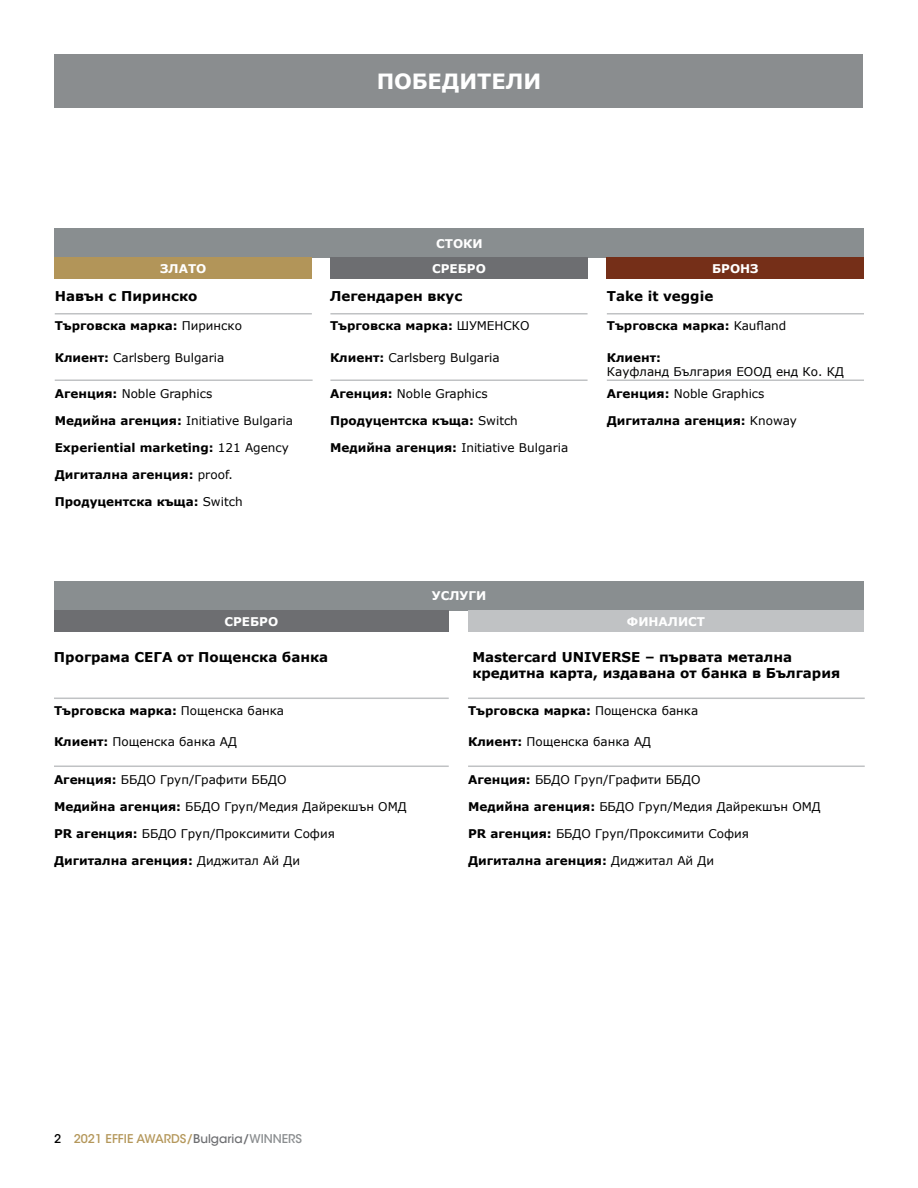
<style>
.page{position:relative;width:918px;height:1188px;background:#fff}
.page>*{position:absolute;margin:0;border:0;box-sizing:border-box;transform-origin:0 0}
.t1{font:700 21px "Verdana";letter-spacing:-.005em;color:#fff}
.t2{font:700 13.5px/16.2px "Verdana";color:#000}
.t3{font:12px "Verdana";color:#000}
.t4{font:700 12px "Verdana";color:#000}
.t5{font:700 12px "Verdana";color:#fff}
.t6{font:500 12px "ITC Avant Garde Std";color:#b4975a}
.t7{font:500 12px "ITC Avant Garde Std";color:#000}
.s1{font-weight:400}
.s2{font-weight:700}
.s3{color:#6d6e71}
.s4{color:#8a8d8f}
</style>
<div class="page">
<div style="left:55px;top:54px;width:808px;height:53px;background:#8a8d8f"></div>
<div style="left:55px;top:228px;width:809px;height:30px;background:#898e90"></div>
<div style="left:54px;top:581px;width:810px;height:30px;background:#898e90"></div>
<div style="left:55px;top:258px;width:257px;height:21px;background:#b29559"></div>
<hr style="left:330px;top:313px;width:258px;height:2px;background:#c0c2c4">
<hr style="left:55px;top:313px;width:257px;height:2px;background:#c0c2c4">
<hr style="left:54px;top:698px;width:395px;height:1px;background:#c0c2c4">
<hr style="left:607px;top:313px;width:257px;height:2px;background:#c0c2c4">
<hr style="left:468px;top:698px;width:397px;height:1px;background:#c0c2c4">
<hr style="left:330px;top:379px;width:258px;height:2px;background:#c0c2c4">
<hr style="left:55px;top:379px;width:258px;height:2px;background:#c0c2c4">
<hr style="left:54px;top:766px;width:395px;height:1px;background:#c0c2c4">
<hr style="left:607px;top:379px;width:257px;height:2px;background:#c0c2c4">
<hr style="left:468px;top:766px;width:397px;height:1px;background:#c0c2c4">
<div style="left:330px;top:258px;width:258px;height:21px;background:#6d6e71"></div>
<div style="left:54px;top:611px;width:395px;height:21px;background:#6d6e71"></div>
<div style="left:607px;top:258px;width:257px;height:21px;background:#752f18"></div>
<div style="left:468px;top:611px;width:396px;height:21px;background:#c0c2c4"></div>
<h1 class="t1" style="left:377px;top:66px;width:166px">ПОБЕДИТЕЛИ</h1>
<p class="t5" style="left:436px;top:235px;width:48px">СТОКИ</p>
<p class="t5" style="left:160px;top:260px;width:48px">ЗЛАТО</p>
<p class="t5" style="left:432px;top:260px;width:55px">СРЕБРО</p>
<p class="t5" style="left:712px;top:260px;width:48px">БРОНЗ</p>
<p class="t2" style="left:55px;top:288px;width:144px">Навън с Пиринско</p>
<p class="t2" style="left:330px;top:288px;width:134px">Легендарен вкус</p>
<p class="t2" style="left:607px;top:288px;width:108px">Take it veggie</p>
<p class="t4" style="left:55px;top:318px;width:189px">Търговска марка: <span class="s1">Пиринско</span></p>
<p class="t3" style="left:55px;top:349px;width:171px"><span class="s2">Клиент:</span> Carlsberg Bulgaria</p>
<p class="t4" style="left:330px;top:318px;width:201px">Търговска марка: <span class="s1">ШУМЕНСКО</span></p>
<p class="t3" style="left:330px;top:349px;width:171px"><span class="s2">Клиент:</span> Carlsberg Bulgaria</p>
<p class="t4" style="left:607px;top:318px;width:181px">Търговска марка: <span class="s1">Kaufland</span></p>
<p class="t4" style="left:607px;top:349px;width:56px">Клиент:</p>
<p class="t3" style="left:607px;top:364px;width:239px">Кауфланд България ЕООД енд Ко. КД</p>
<p class="t3" style="left:55px;top:385px;width:159px"><span class="s2">Агенция:</span> Noble Graphics</p>
<p class="t3" style="left:55px;top:412px;width:240px"><span class="s2">Медийна агенция:</span> Initiative Bulgaria</p>
<p class="t4" style="left:55px;top:439px;width:236px">Experiential marketing: <span class="s1">121 Agency</span></p>
<p class="t4" style="left:55px;top:466px;width:180px">Дигитална агенция: <span class="s1">proof.</span></p>
<p class="t4" style="left:55px;top:493px;width:189px">Продуцентска къща: <span class="s1">Switch</span></p>
<p class="t3" style="left:330px;top:385px;width:159px"><span class="s2">Агенция:</span> Noble Graphics</p>
<p class="t4" style="left:330px;top:412px;width:189px">Продуцентска къща: <span class="s1">Switch</span></p>
<p class="t3" style="left:330px;top:439px;width:240px"><span class="s2">Медийна агенция:</span> Initiative Bulgaria</p>
<p class="t3" style="left:607px;top:385px;width:159px"><span class="s2">Агенция:</span> Noble Graphics</p>
<p class="t4" style="left:607px;top:412px;width:192px">Дигитална агенция: <span class="s1">Knoway</span></p>
<p class="t5" style="left:432px;top:588px;width:56px">УСЛУГИ</p>
<p class="t5" style="left:224px;top:613px;width:55px">СРЕБРО</p>
<p class="t5" style="left:627px;top:613px;width:80px">ФИНАЛИСТ</p>
<p class="t2" style="left:54px;top:649px;width:276px">Програма СЕГА от Пощенска банка</p>
<p class="t4" style="left:54px;top:702px;width:232px">Търговска марка: <span class="s1">Пощенска банка</span></p>
<p class="t3" style="left:54px;top:734px;width:185px"><span class="s2">Клиент:</span> Пощенска банка АД</p>
<p class="t3" style="left:54px;top:771px;width:234px"><span class="s2">Агенция:</span> ББДО Груп/Графити ББДО</p>
<p class="t3" style="left:54px;top:798px;width:354px"><span class="s2">Медийна агенция:</span> ББДО Груп/Медия Дайрекшън ОМД</p>
<p class="t3" style="left:54px;top:825px;width:282px"><span class="s2">PR агенция:</span> ББДО Груп/Проксимити София</p>
<p class="t4" style="left:54px;top:852px;width:248px">Дигитална агенция: <span class="s1">Диджитал Ай Ди</span></p>
<p class="t2" style="left:472px;top:648px;width:369px">Mastercard UNIVERSE – първата метална кредитна карта, издавана от банка в България</p>
<p class="t4" style="left:468px;top:702px;width:232px">Търговска марка: <span class="s1">Пощенска банка</span></p>
<p class="t3" style="left:468px;top:734px;width:185px"><span class="s2">Клиент:</span> Пощенска банка АД</p>
<p class="t3" style="left:468px;top:771px;width:234px"><span class="s2">Агенция:</span> ББДО Груп/Графити ББДО</p>
<p class="t3" style="left:468px;top:798px;width:354px"><span class="s2">Медийна агенция:</span> ББДО Груп/Медия Дайрекшън ОМД</p>
<p class="t3" style="left:468px;top:825px;width:282px"><span class="s2">PR агенция:</span> ББДО Груп/Проксимити София</p>
<p class="t4" style="left:468px;top:852px;width:248px">Дигитална агенция: <span class="s1">Диджитал Ай Ди</span></p>
<p class="t7" style="left:54px;top:1131px;width:9px">2</p>
<p class="t6" style="left:74px;top:1131px;width:230px">2021 EFFIE AWARDS/<span class="s3">Bulgaria/</span><span class="s4">WINNERS</span></p>
</div>
